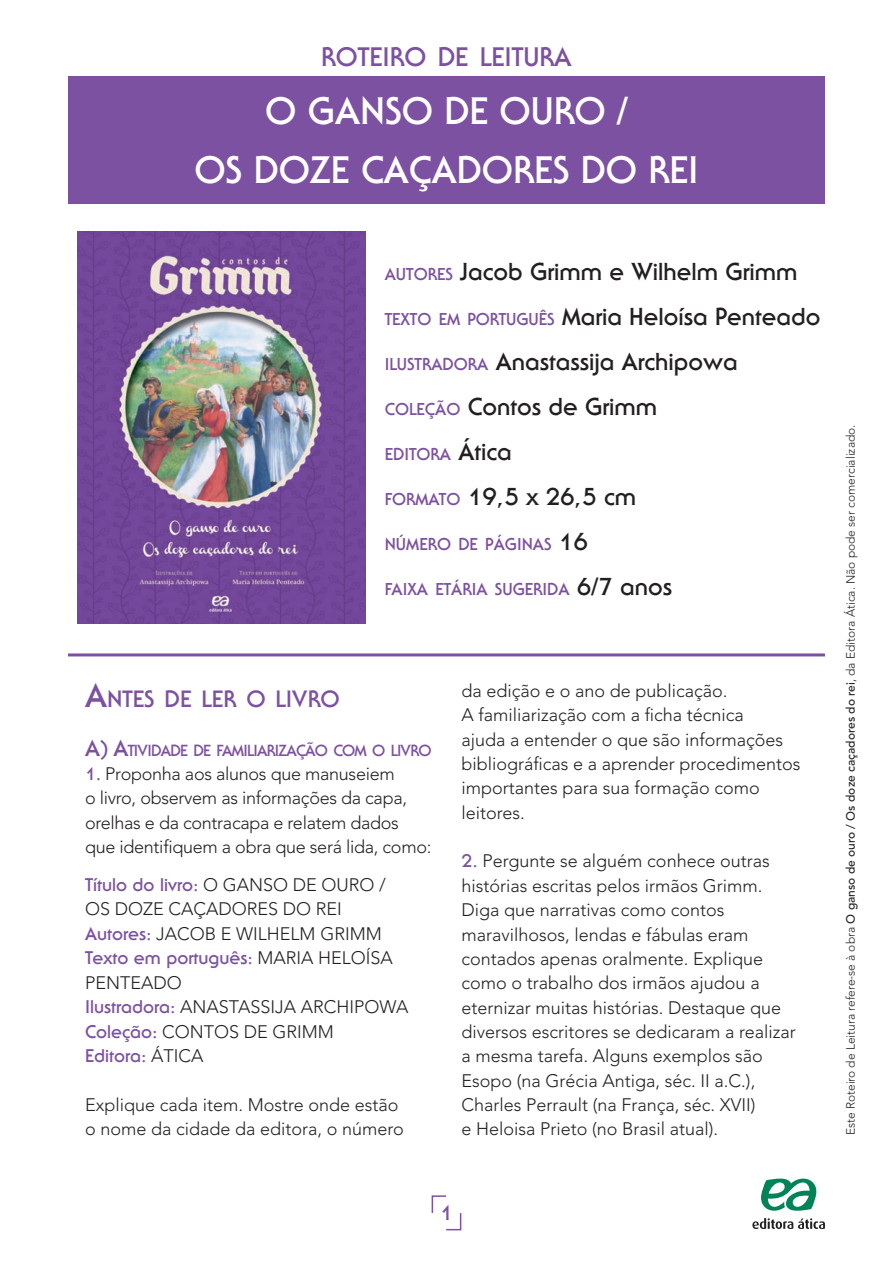
<style>
.page{position:relative;width:893px;height:1263px;background:#fff}
.page>*{position:absolute;margin:0;border:0;box-sizing:border-box;transform-origin:0 0}
.t1{font:700 37.5px/58.5px "Serif Gothic";color:#fff;text-align:center}
.t2{font:700 26.25px "Serif Gothic";color:#7c51a1}
.t3{font:700 24px "Serif Gothic";color:#231f20}
.t4{font:700 23.1px "Serif Gothic";color:#7c51a1}
.t5{font:700 21px "Serif Gothic";color:#7c51a1}
.t6{font:300 18px/24.3px "Avenir";color:#231f20}
.t7{font:700 18px "Serif Gothic";color:#7c51a1}
.t8{font:700 16.8px "Serif Gothic";color:#7c51a1}
.t9{font:700 15.75px "Serif Gothic";letter-spacing:-.045em;color:#7c51a1}
.t10{font:300 12px "Avenir";color:#231f20}
.s1{font-size:16.8px;color:#7c51a1}
.s2{font-size:24px;color:#231f20}
.s3{font-size:33px}
.s4{font-size:22.5px}
.s5{font-family:"Serif Gothic";font-weight:700;color:#7c51a1}
.s6{font-family:"Avenir";font-weight:300;color:#231f20}
.s7{font-weight:500}
</style>
<div class="page">
<svg style="left:431px;top:1195px;width:31px;height:36px"></svg>
<div style="left:68px;top:77px;width:757px;height:127px;background:#7c51a1"></div>
<hr style="left:68px;top:653px;width:757px;height:3px;background:#7c51a1">
<img style="left:78px;top:232px;width:288px;height:392px">
<svg style="left:761px;top:1178px;width:56px;height:33px"></svg>
<svg style="left:752px;top:1218px;width:73px;height:11px"></svg>
<p class="t2" style="left:321px;top:41px;width:252px">ROTEIRO DE LEITURA</p>
<p class="t1" style="left:194px;top:82px;width:506px">O GANSO DE OURO /<br>OS DOZE CAÇADORES DO REI</p>
<p class="t3" style="left:385px;top:258px;width:414px"><span class="s1">AUTORES</span> Jacob Grimm e Wilhelm Grimm</p>
<p class="t3" style="left:385px;top:303px;width:437px"><span class="s1">TEXTO EM PORTUGUÊS</span> Maria Heloísa Penteado</p>
<p class="t3" style="left:385px;top:348px;width:354px"><span class="s1">ILUSTRADORA</span> Anastassija Archipowa</p>
<p class="t3" style="left:385px;top:393px;width:274px"><span class="s1">COLEÇÃO</span> Contos de Grimm</p>
<p class="t8" style="left:385px;top:445px;width:128px">EDITORA <span class="s2">Ática</span></p>
<p class="t3" style="left:385px;top:483px;width:253px"><span class="s1">FORMATO</span> 19,5 x 26,5 cm</p>
<p class="t8" style="left:385px;top:535px;width:205px">NÚMERO DE PÁGINAS <span class="s2">16</span></p>
<p class="t8" style="left:385px;top:580px;width:289px">FAIXA ETÁRIA SUGERIDA <span class="s2">6/7 anos</span></p>
<p class="t4" style="left:85px;top:685px;width:256px"><span class="s3">A</span>NTES DE LER O LIVRO</p>
<p class="t9" style="left:85px;top:741px;width:348px"><span class="s4">A) A</span>TIVIDADE DE FAMILIARIZAÇÃO COM O LIVRO</p>
<p class="t6" style="left:85px;top:761px;width:348px"><span class="s5">1.</span> Proponha aos alunos que manuseiem<br>o livro, observem as informações da capa, orelhas e da contracapa e relatem dados que identifiquem a obra que será lida, como:</p>
<p class="t6" style="left:85px;top:872px;width:302px"><span class="s5">Título do livro:</span> O GANSO DE OURO /<br>OS DOZE CAÇADORES DO REI</p>
<p class="t6" style="left:85px;top:921px;width:298px"><span class="s5">Autores:</span> JACOB E WILHELM GRIMM</p>
<p class="t6" style="left:85px;top:946px;width:309px"><span class="s5">Texto em português:</span> MARIA HELOÍSA<br>PENTEADO</p>
<p class="t6" style="left:85px;top:995px;width:325px"><span class="s5">Ilustradora:</span> ANASTASSIJA ARCHIPOWA</p>
<p class="t6" style="left:85px;top:1019px;width:250px"><span class="s5">Coleção:</span> CONTOS DE GRIMM</p>
<p class="t7" style="left:85px;top:1045px;width:120px">Editora: <span class="s6">ÁTICA</span></p>
<p class="t6" style="left:85px;top:1092px;width:320px">Explique cada item. Mostre onde estão o nome da cidade da editora, o número</p>
<p class="t6" style="left:461px;top:679px;width:341px">da edição e o ano de publicação.<br>A familiarização com a ficha técnica<br>ajuda a entender o que são informações bibliográficas e a aprender procedimentos importantes para sua formação como leitores.</p>
<p class="t6" style="left:461px;top:849px;width:336px"><span class="s5">2.</span> Pergunte se alguém conhece outras histórias escritas pelos irmãos Grimm.<br>Diga que narrativas como contos maravilhosos, lendas e fábulas eram contados apenas oralmente. Explique como o trabalho dos irmãos ajudou a eternizar muitas histórias. Destaque que diversos escritores se dedicaram a realizar a mesma tarefa. Alguns exemplos são Esopo (na Grécia Antiga, séc. II a.C.), Charles Perrault (na França, séc. XVII)<br>e Heloisa Prieto (no Brasil atual).</p>
<p class="t10" style="left:843px;top:1135px;width:712px;rotate:-90deg">Este Roteiro de Leitura refere-se à obra <span class="s7">O ganso de ouro / Os doze caçadores do rei</span>, da Editora Ática. Não pode ser comercializado.</p>
<p class="t5" style="left:440px;top:1201px;width:14px">1</p>
</div>
